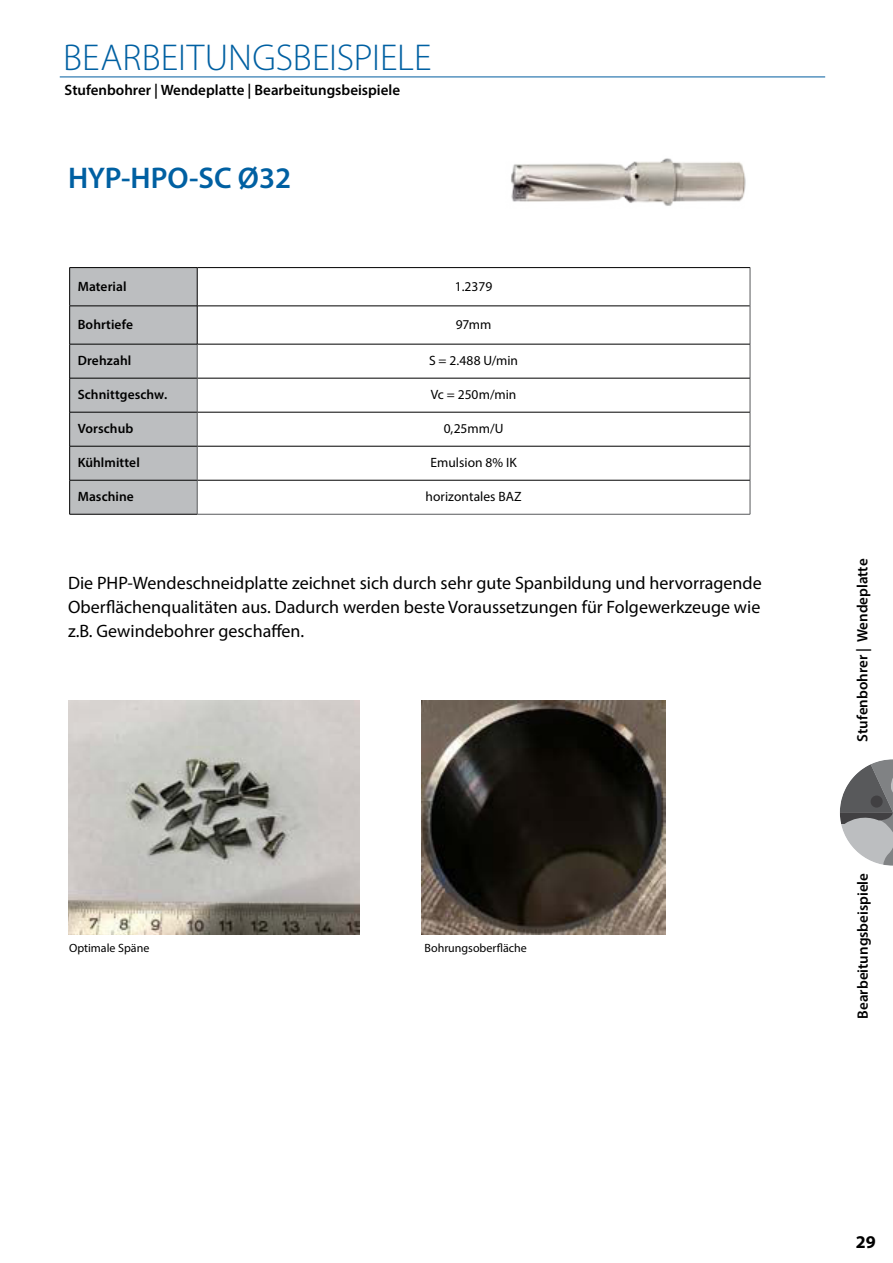
<style>
.page{position:relative;width:893px;height:1263px;background:#fff}
.page>*{position:absolute;margin:0;border:0;box-sizing:border-box;transform-origin:0 0}
.t1{font:300 37.5px "Myriad Pro";color:#0060a2}
.t2{font:600 30px "Myriad Pro";color:#0060a2}
.t3{font:18px/24px "Myriad Pro";color:#000;text-align:justify}
.t4{font:700 18px "Myriad Pro";color:#000}
.t5{font:600 15px "Myriad Pro";color:#000}
.t6{font:13.5px "Myriad Pro";color:#000}
.t7{font:600 13.5px "Myriad Pro";letter-spacing:.005em;color:#000}
.t8{font:12px "Myriad Pro";color:#000}
</style>
<div class="page">
<img style="left:421px;top:700px;width:244px;height:234px">
<hr style="left:60px;top:77px;width:765px;height:1px;background:#005da0">
<img style="left:68px;top:700px;width:292px;height:235px">
<div style="left:70px;top:268px;width:127px;height:246px;background:#bcbec0"></div>
<svg style="left:198px;top:268px;width:552px;height:246px"></svg>
<hr style="left:197px;top:267px;width:553px;height:1px;background:#000">
<hr style="left:197px;top:306px;width:553px;height:1px;background:#000">
<hr style="left:750px;top:268px;width:1px;height:38px;background:#58595b">
<hr style="left:750px;top:306px;width:1px;height:38px;background:#58595b">
<hr style="left:750px;top:344px;width:1px;height:34px;background:#58595b">
<hr style="left:750px;top:378px;width:1px;height:34px;background:#58595b">
<hr style="left:750px;top:412px;width:1px;height:34px;background:#58595b">
<hr style="left:750px;top:446px;width:1px;height:34px;background:#58595b">
<hr style="left:750px;top:480px;width:1px;height:34px;background:#58595b">
<hr style="left:197px;top:514px;width:553px;height:1px;background:#58595b">
<hr style="left:69px;top:344px;width:1px;height:34px;background:#000">
<hr style="left:69px;top:378px;width:1px;height:34px;background:#000">
<hr style="left:69px;top:412px;width:1px;height:34px;background:#000">
<hr style="left:69px;top:446px;width:1px;height:34px;background:#000">
<hr style="left:197px;top:344px;width:553px;height:1px;background:#000">
<hr style="left:70px;top:378px;width:127px;height:1px;background:#000">
<hr style="left:197px;top:378px;width:553px;height:1px;background:#000">
<hr style="left:70px;top:412px;width:127px;height:1px;background:#000">
<hr style="left:197px;top:412px;width:553px;height:1px;background:#000">
<hr style="left:70px;top:446px;width:127px;height:1px;background:#000">
<hr style="left:197px;top:446px;width:553px;height:1px;background:#000">
<hr style="left:69px;top:480px;width:128px;height:1px;background:#000">
<hr style="left:197px;top:480px;width:553px;height:1px;background:#000">
<hr style="left:69px;top:514px;width:128px;height:1px;background:#000">
<hr style="left:197px;top:344px;width:1px;height:34px;background:#58595b">
<hr style="left:197px;top:378px;width:1px;height:34px;background:#58595b">
<hr style="left:197px;top:412px;width:1px;height:34px;background:#58595b">
<hr style="left:197px;top:446px;width:1px;height:34px;background:#58595b">
<hr style="left:69px;top:480px;width:1px;height:34px;background:#000">
<hr style="left:197px;top:480px;width:1px;height:34px;background:#58595b">
<hr style="left:69px;top:267px;width:128px;height:1px;background:#000">
<hr style="left:69px;top:268px;width:1px;height:38px;background:#000">
<hr style="left:197px;top:268px;width:1px;height:38px;background:#000">
<hr style="left:69px;top:306px;width:128px;height:1px;background:#000">
<hr style="left:69px;top:306px;width:1px;height:38px;background:#000">
<hr style="left:197px;top:306px;width:1px;height:38px;background:#000">
<hr style="left:69px;top:344px;width:128px;height:1px;background:#000">
<img style="left:511px;top:158px;width:235px;height:48px">
<svg style="left:840px;top:759px;width:53px;height:107px"></svg>
<div style="left:871px;top:795px;width:12px;height:13px;background:#414042;border-radius:50%"></div>
<h1 class="t1" style="left:63px;top:43px;width:370px">BEARBEITUNGSBEISPIELE</h1>
<p class="t5" style="left:65px;top:84px;width:337px">Stufenbohrer | Wendeplatte | Bearbeitungsbeispiele</p>
<h2 class="t2" style="left:68px;top:166px;width:224px">HYP-HPO-SC Ø32</h2>
<p class="t7" style="left:78px;top:281px;width:50px">Material</p>
<p class="t6" style="left:455px;top:279px;width:39px">1.2379</p>
<p class="t7" style="left:78px;top:319px;width:57px">Bohrtiefe</p>
<p class="t6" style="left:456px;top:318px;width:37px">97mm</p>
<p class="t7" style="left:78px;top:355px;width:55px">Drehzahl</p>
<p class="t6" style="left:429px;top:354px;width:91px">S = 2.488 U/min</p>
<p class="t7" style="left:78px;top:389px;width:91px">Schnittgeschw.</p>
<p class="t6" style="left:431px;top:388px;width:87px">Vc = 250m/min</p>
<p class="t7" style="left:78px;top:423px;width:57px">Vorschub</p>
<p class="t6" style="left:444px;top:422px;width:61px">0,25mm/U</p>
<p class="t7" style="left:78px;top:457px;width:64px">Kühlmittel</p>
<p class="t6" style="left:431px;top:456px;width:88px">Emulsion 8% IK</p>
<p class="t7" style="left:78px;top:491px;width:58px">Maschine</p>
<p class="t6" style="left:425px;top:490px;width:98px">horizontales BAZ</p>
<p class="t3" style="left:68px;top:571px;width:695px">Die PHP-Wendeschneidplatte zeichnet sich durch sehr gute Spanbildung und hervorragende Oberflächenqualitäten aus. Dadurch werden beste Voraussetzungen für Folgewerkzeuge wie z.B. Gewindebohrer geschaffen.</p>
<p class="t8" style="left:69px;top:942px;width:82px">Optimale Späne</p>
<p class="t8" style="left:425px;top:942px;width:104px">Bohrungsoberfläche</p>
<p class="t5" style="left:856px;top:741px;width:184px;rotate:-90deg">Stufenbohrer | Wendeplatte</p>
<p class="t5" style="left:856px;top:1019px;width:147px;rotate:-90deg">Bearbeitungsbeispiele</p>
<p class="t4" style="left:856px;top:1233px;width:21px">29</p>
</div>
